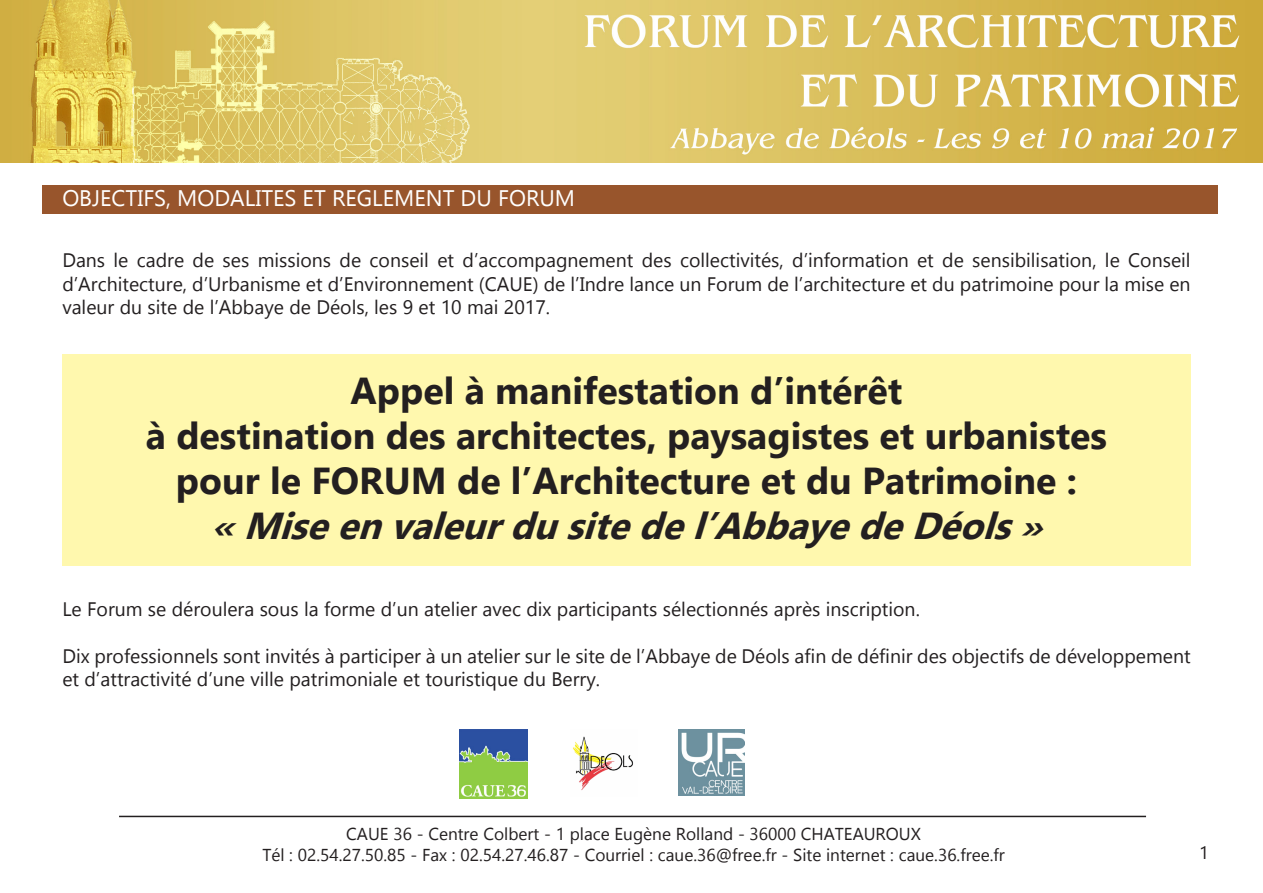
<style>
.page{position:relative;width:1263px;height:893px;background:#fff}
.page>*{position:absolute;margin:0;border:0;box-sizing:border-box;transform-origin:0 0}
.t1{font:700 37.5px "Gadugi";color:#231f20}
.t2{font:italic 700 37.5px "Gadugi";color:#231f20}
.t3{font:22.5px "Gadugi";color:#fff}
.t4{font:19.5px/23.4px "Gadugi";color:#231f20;text-align:justify}
.t5{font:18px "Gadugi";color:#231f20}
.t6{font:17.25px "Gadugi";color:#231f20}
</style>
<div class="page">
<img style="left:0;top:0;width:1263px;height:162px">
<div style="left:43px;top:185px;width:1175px;height:29px;background:#98552c"></div>
<img style="left:573px;top:736px;width:61px;height:55px">
<img style="left:678px;top:729px;width:67px;height:67px">
<img style="left:459px;top:729px;width:69px;height:69px">
<div style="left:62px;top:354px;width:1129px;height:212px;background:#fff8ae"></div>
<hr style="left:119px;top:816px;width:1027px;height:1px;background:#231f20">
<p class="t3" style="left:62px;top:185px;width:514px">OBJECTIFS, MODALITES ET REGLEMENT DU FORUM</p>
<p class="t4" style="left:62px;top:248px;width:1130px">Dans le cadre de ses missions de conseil et d’accompagnement des collectivités, d’information et de sensibilisation, le Conseil d’Architecture, d’Urbanisme et d’Environnement (CAUE) de l’Indre lance un Forum de l’architecture et du patrimoine pour la mise en valeur du site de l’Abbaye de Déols, les 9 et 10 mai 2017.</p>
<p class="t1" style="left:351px;top:369px;width:553px">Appel à manifestation d’intérêt</p>
<p class="t1" style="left:146px;top:414px;width:963px">à destination des architectes, paysagistes et urbanistes</p>
<p class="t1" style="left:176px;top:459px;width:903px">pour le FORUM de l’Architecture et du Patrimoine :</p>
<p class="t2" style="left:211px;top:504px;width:846px">«Miseenvaleurdusitedel’AbbayedeDéols»</p>
<p class="t4" style="left:62px;top:597px;width:859px">Le Forum se déroulera sous la forme d’un atelier avec dix participants sélectionnés après inscription.</p>
<p class="t4" style="left:62px;top:644px;width:1130px">Dix professionnels sont invités à participer à un atelier sur le site de l’Abbaye de Déols afin de définir des objectifs de développement et d’attractivité d’une ville patrimoniale et touristique du Berry.</p>
<p class="t6" style="left:346px;top:823px;width:576px">CAUE 36 - Centre Colbert - 1 place Eugène Rolland - 36000 CHATEAUROUX</p>
<p class="t6" style="left:262px;top:844px;width:744px">Tél : 02.54.27.50.85 - Fax : 02.54.27.46.87 - Courriel : caue.36@free.fr - Site internet : caue.36.free.fr</p>
<p class="t5" style="left:1199px;top:842px;width:11px">1</p>
</div>
